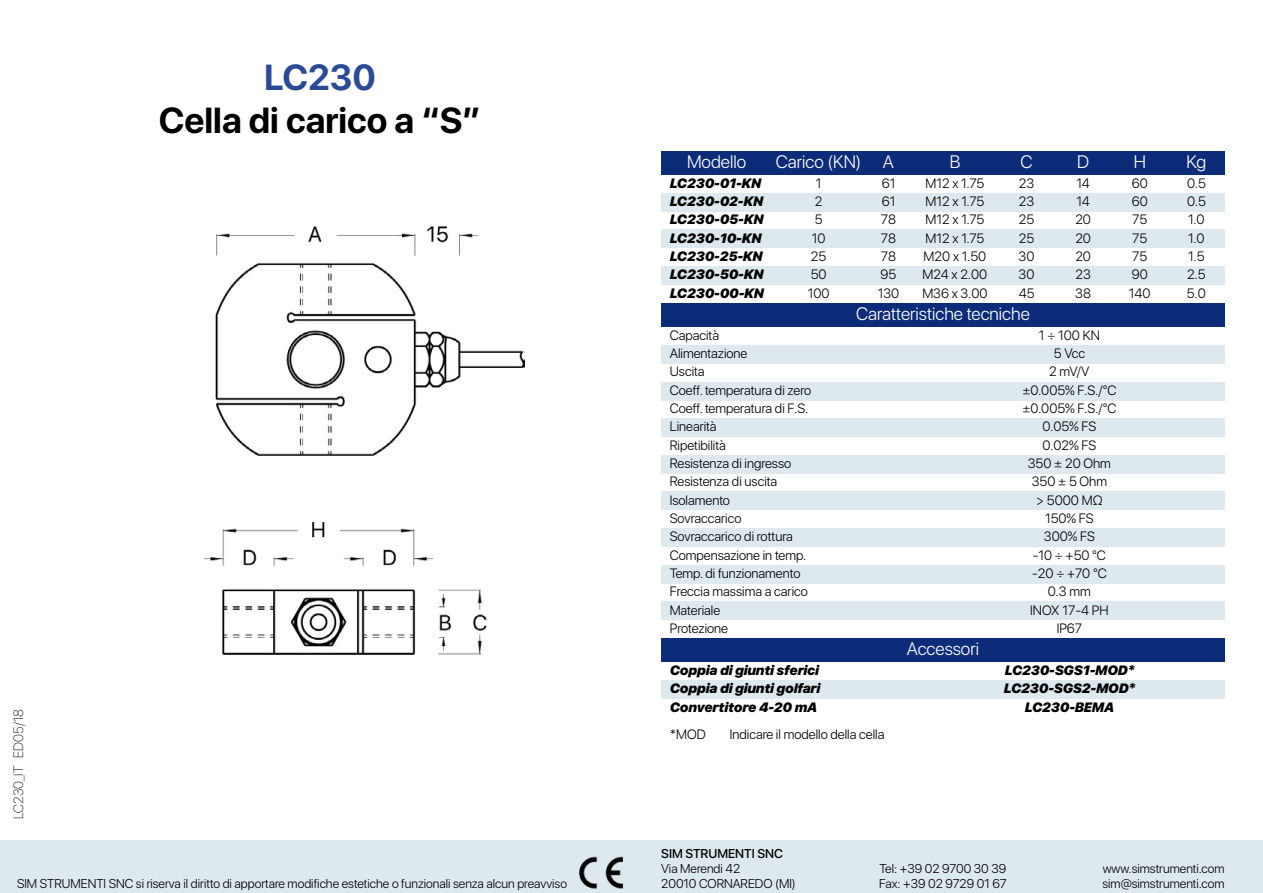
<style>
.page{position:relative;width:1263px;height:893px;background:#fff}
.page>*{position:absolute;margin:0;border:0;box-sizing:border-box;transform-origin:0 0}
.t1{font:700 36px "SF Pro Display";color:#000}
.t2{font:700 36px "SF Pro Display";color:#2a4997}
.t3{font:300 18px "SF Pro Display";color:#fff}
.t4{font:300 13.5px/18.3px "SF Pro Display";color:#000;text-align:center}
.t5{font:italic 900 13.5px/18.3px "SF Pro Display";color:#000}
.t6{font:100 13.5px "SF Pro Display";color:#000}
.t7{font:300 12.75px/15.3px "SF Pro Display";color:#000}
.t8{font:500 12.75px "SF Pro Display";color:#000}
</style>
<div class="page">
<div style="left:661px;top:151px;width:111px;height:24px;background:#0c2b79"></div>
<div style="left:1168px;top:151px;width:57px;height:24px;background:#0c2b79"></div>
<div style="left:772px;top:151px;width:93px;height:24px;background:#0c2b79"></div>
<div style="left:1111px;top:151px;width:57px;height:24px;background:#0c2b79"></div>
<div style="left:1055px;top:151px;width:56px;height:24px;background:#0c2b79"></div>
<div style="left:912px;top:151px;width:86px;height:24px;background:#0c2b79"></div>
<div style="left:865px;top:151px;width:47px;height:24px;background:#0c2b79"></div>
<div style="left:998px;top:151px;width:57px;height:24px;background:#0c2b79"></div>
<div style="left:661px;top:193px;width:111px;height:18px;background:#dee8ef"></div>
<div style="left:661px;top:230px;width:111px;height:18px;background:#dee8ef"></div>
<div style="left:661px;top:266px;width:111px;height:19px;background:#dee8ef"></div>
<div style="left:772px;top:193px;width:93px;height:18px;background:#dee8ef"></div>
<div style="left:772px;top:230px;width:93px;height:18px;background:#dee8ef"></div>
<div style="left:772px;top:266px;width:93px;height:19px;background:#dee8ef"></div>
<div style="left:865px;top:193px;width:47px;height:18px;background:#dee8ef"></div>
<div style="left:912px;top:193px;width:86px;height:18px;background:#dee8ef"></div>
<div style="left:998px;top:193px;width:57px;height:18px;background:#dee8ef"></div>
<div style="left:1055px;top:193px;width:56px;height:18px;background:#dee8ef"></div>
<div style="left:1111px;top:193px;width:57px;height:18px;background:#dee8ef"></div>
<div style="left:1168px;top:193px;width:57px;height:18px;background:#dee8ef"></div>
<div style="left:865px;top:230px;width:47px;height:18px;background:#dee8ef"></div>
<div style="left:912px;top:230px;width:86px;height:18px;background:#dee8ef"></div>
<div style="left:998px;top:230px;width:57px;height:18px;background:#dee8ef"></div>
<div style="left:1055px;top:230px;width:56px;height:18px;background:#dee8ef"></div>
<div style="left:1111px;top:230px;width:57px;height:18px;background:#dee8ef"></div>
<div style="left:1168px;top:230px;width:57px;height:18px;background:#dee8ef"></div>
<div style="left:865px;top:266px;width:47px;height:19px;background:#dee8ef"></div>
<div style="left:912px;top:266px;width:86px;height:19px;background:#dee8ef"></div>
<div style="left:998px;top:266px;width:57px;height:19px;background:#dee8ef"></div>
<div style="left:1055px;top:266px;width:56px;height:19px;background:#dee8ef"></div>
<div style="left:1111px;top:266px;width:57px;height:19px;background:#dee8ef"></div>
<div style="left:1168px;top:266px;width:57px;height:19px;background:#dee8ef"></div>
<div style="left:661px;top:345px;width:253px;height:19px;background:#dee8ef"></div>
<div style="left:661px;top:382px;width:253px;height:18px;background:#dee8ef"></div>
<div style="left:661px;top:418px;width:253px;height:19px;background:#dee8ef"></div>
<div style="left:914px;top:345px;width:311px;height:19px;background:#dee8ef"></div>
<div style="left:914px;top:382px;width:311px;height:18px;background:#dee8ef"></div>
<div style="left:914px;top:418px;width:311px;height:19px;background:#dee8ef"></div>
<div style="left:661px;top:455px;width:253px;height:18px;background:#dee8ef"></div>
<div style="left:661px;top:492px;width:253px;height:18px;background:#dee8ef"></div>
<div style="left:661px;top:528px;width:253px;height:19px;background:#dee8ef"></div>
<div style="left:914px;top:455px;width:311px;height:18px;background:#dee8ef"></div>
<div style="left:914px;top:492px;width:311px;height:18px;background:#dee8ef"></div>
<div style="left:914px;top:528px;width:311px;height:19px;background:#dee8ef"></div>
<div style="left:661px;top:565px;width:253px;height:18px;background:#dee8ef"></div>
<div style="left:661px;top:602px;width:253px;height:18px;background:#dee8ef"></div>
<div style="left:914px;top:565px;width:311px;height:18px;background:#dee8ef"></div>
<div style="left:914px;top:602px;width:311px;height:18px;background:#dee8ef"></div>
<div style="left:914px;top:680px;width:311px;height:19px;background:#dee8ef"></div>
<div style="left:661px;top:680px;width:253px;height:19px;background:#dee8ef"></div>
<div style="left:661px;top:303px;width:564px;height:24px;background:#0c2b79"></div>
<div style="left:661px;top:638px;width:564px;height:24px;background:#0c2b79"></div>
<div style="left:0;top:840px;width:1263px;height:53px;background:#dee8ef"></div>
<img style="left:579px;top:856px;width:44px;height:32px">
<img style="left:204px;top:226px;width:321px;height:429px">
<h1 class="t2" style="left:264px;top:56px;width:113px">LC230</h1>
<h1 class="t1" style="left:159px;top:99px;width:323px">Cella di carico a “S”</h1>
<p class="t6" style="left:9px;top:819px;width:111px;rotate:-90deg">LC230_IT ED05/18</p>
<p class="t7" style="left:17px;top:876px;width:552px">SIM STRUMENTI SNC si riserva il diritto di apportare modifiche estetiche o funzionali senza alcun preavviso</p>
<h2 class="t3" style="left:687px;top:149px;width:61px">Modello</h2>
<h2 class="t3" style="left:776px;top:149px;width:120px">Carico (KN) A</h2>
<h2 class="t3" style="left:950px;top:149px;width:12px">B</h2>
<h2 class="t3" style="left:1020px;top:149px;width:14px">C</h2>
<h2 class="t3" style="left:1077px;top:149px;width:13px">D</h2>
<h2 class="t3" style="left:1134px;top:149px;width:14px">H</h2>
<h2 class="t3" style="left:1186px;top:149px;width:21px">Kg</h2>
<p class="t5" style="left:670px;top:174px;width:95px">LC230-01-KN<br>LC230-02-KN<br>LC230-05-KN<br>LC230-10-KN<br>LC230-25-KN<br>LC230-50-KN</p>
<p class="t4" style="left:811px;top:174px;width:17px">1<br>2<br>5<br>10<br>25<br>50</p>
<p class="t4" style="left:882px;top:174px;width:15px">61</p>
<p class="t4" style="left:1019px;top:174px;width:17px">23</p>
<p class="t4" style="left:1076px;top:174px;width:15px">14</p>
<p class="t4" style="left:1132px;top:174px;width:18px">60</p>
<p class="t4" style="left:1187px;top:174px;width:20px">0.5</p>
<p class="t4" style="left:925px;top:174px;width:60px">M12 x 1.75</p>
<p class="t4" style="left:882px;top:192px;width:15px">61</p>
<p class="t4" style="left:925px;top:192px;width:60px">M12 x 1.75</p>
<p class="t4" style="left:1019px;top:192px;width:17px">23</p>
<p class="t4" style="left:1076px;top:192px;width:15px">14</p>
<p class="t4" style="left:1132px;top:192px;width:18px">60</p>
<p class="t4" style="left:1187px;top:192px;width:20px">0.5</p>
<p class="t4" style="left:881px;top:211px;width:17px">78</p>
<p class="t4" style="left:925px;top:211px;width:60px">M12 x 1.75</p>
<p class="t4" style="left:1019px;top:211px;width:17px">25</p>
<p class="t4" style="left:1075px;top:211px;width:17px">20</p>
<p class="t4" style="left:1132px;top:211px;width:16px">75</p>
<p class="t4" style="left:1188px;top:211px;width:18px">1.0</p>
<p class="t4" style="left:881px;top:229px;width:17px">78</p>
<p class="t4" style="left:925px;top:229px;width:60px">M12 x 1.75</p>
<p class="t4" style="left:1019px;top:229px;width:17px">25</p>
<p class="t4" style="left:1075px;top:229px;width:17px">20</p>
<p class="t4" style="left:1132px;top:229px;width:16px">75</p>
<p class="t4" style="left:1188px;top:229px;width:18px">1.0</p>
<p class="t4" style="left:881px;top:247px;width:17px">78</p>
<p class="t4" style="left:924px;top:247px;width:64px">M20 x 1.50</p>
<p class="t4" style="left:1019px;top:247px;width:17px">30</p>
<p class="t4" style="left:1075px;top:247px;width:17px">20</p>
<p class="t4" style="left:1132px;top:247px;width:16px">75</p>
<p class="t4" style="left:1188px;top:247px;width:18px">1.5</p>
<p class="t4" style="left:881px;top:266px;width:17px">95</p>
<p class="t4" style="left:923px;top:266px;width:66px">M24 x 2.00</p>
<p class="t4" style="left:1019px;top:266px;width:17px">30</p>
<p class="t4" style="left:1075px;top:266px;width:17px">23</p>
<p class="t4" style="left:1132px;top:266px;width:18px">90</p>
<p class="t4" style="left:1187px;top:266px;width:20px">2.5</p>
<p class="t5" style="left:670px;top:284px;width:96px">LC230-00-KN</p>
<p class="t4" style="left:808px;top:284px;width:23px">100</p>
<p class="t4" style="left:878px;top:284px;width:23px">130</p>
<p class="t4" style="left:922px;top:284px;width:67px">M36 x 3.00</p>
<p class="t4" style="left:1019px;top:284px;width:17px">45</p>
<p class="t4" style="left:1075px;top:284px;width:17px">38</p>
<p class="t4" style="left:1129px;top:284px;width:23px">140</p>
<p class="t4" style="left:1187px;top:284px;width:20px">5.0</p>
<h2 class="t3" style="left:856px;top:301px;width:175px">Caratteristiche tecniche</h2>
<p class="t4" style="left:670px;top:326px;width:143px;text-align:left">Capacità<br>Alimentazione<br>Uscita<br>Coeff. temperatura di zero<br>Coeff. temperatura di F.S.<br>Linearità</p>
<p class="t4" style="left:1022px;top:326px;width:96px">1 ÷ 100 KN<br>5 Vcc<br>2 mV/V ±0.005% F.S./°C ±0.005% F.S./°C<br>0.05% FS</p>
<p class="t4" style="left:670px;top:436px;width:125px;text-align:left">Ripetibilità<br>Resistenza di ingresso<br>Resistenza di uscita<br>Isolamento<br>Sovraccarico<br>Sovraccarico di rottura</p>
<p class="t4" style="left:1028px;top:436px;width:85px">0.02% FS<br>350 ± 20 Ohm<br>350 ± 5 Ohm &gt; 5000 MΩ<br>150% FS<br>300% FS</p>
<p class="t4" style="left:670px;top:546px;width:140px;text-align:left">Compensazione in temp.<br>Temp. di funzionamento<br>Freccia massima a carico<br>Materiale<br>Protezione</p>
<p class="t4" style="left:1030px;top:546px;width:80px">-10 ÷ +50 °C -20 ÷ +70 °C<br>0.3 mm<br>INOX 17-4 PH<br>IP67</p>
<p class="t5" style="left:1005px;top:661px;width:131px">LC230-SGS1-MOD*</p>
<p class="t5" style="left:1025px;top:698px;width:91px">LC230-BEMA</p>
<h2 class="t3" style="left:907px;top:636px;width:74px">Accessori</h2>
<p class="t5" style="left:670px;top:661px;width:151px">Coppia di giunti sferici</p>
<p class="t5" style="left:670px;top:698px;width:149px">Convertitore 4-20 mA</p>
<p class="t5" style="left:670px;top:680px;width:152px">Coppia di giunti golfari</p>
<p class="t5" style="left:1004px;top:680px;width:133px">LC230-SGS2-MOD*</p>
<p class="t4" style="left:670px;top:725px;width:38px">*MOD</p>
<p class="t4" style="left:730px;top:725px;width:156px">Indicare il modello della cella</p>
<p class="t8" style="left:661px;top:844px;width:123px">SIM STRUMENTI SNC</p>
<p class="t7" style="left:661px;top:861px;width:136px">Via Merendi 42<br>20010 CORNAREDO (MI)</p>
<p class="t7" style="left:879px;top:861px;width:129px">Tel: +39 02 9700 30 39<br>Fax: +39 02 9729 01 67</p>
<p class="t7" style="left:1102px;top:861px;width:124px">www.simstrumenti.com sim@simstrumenti.com</p>
</div>
